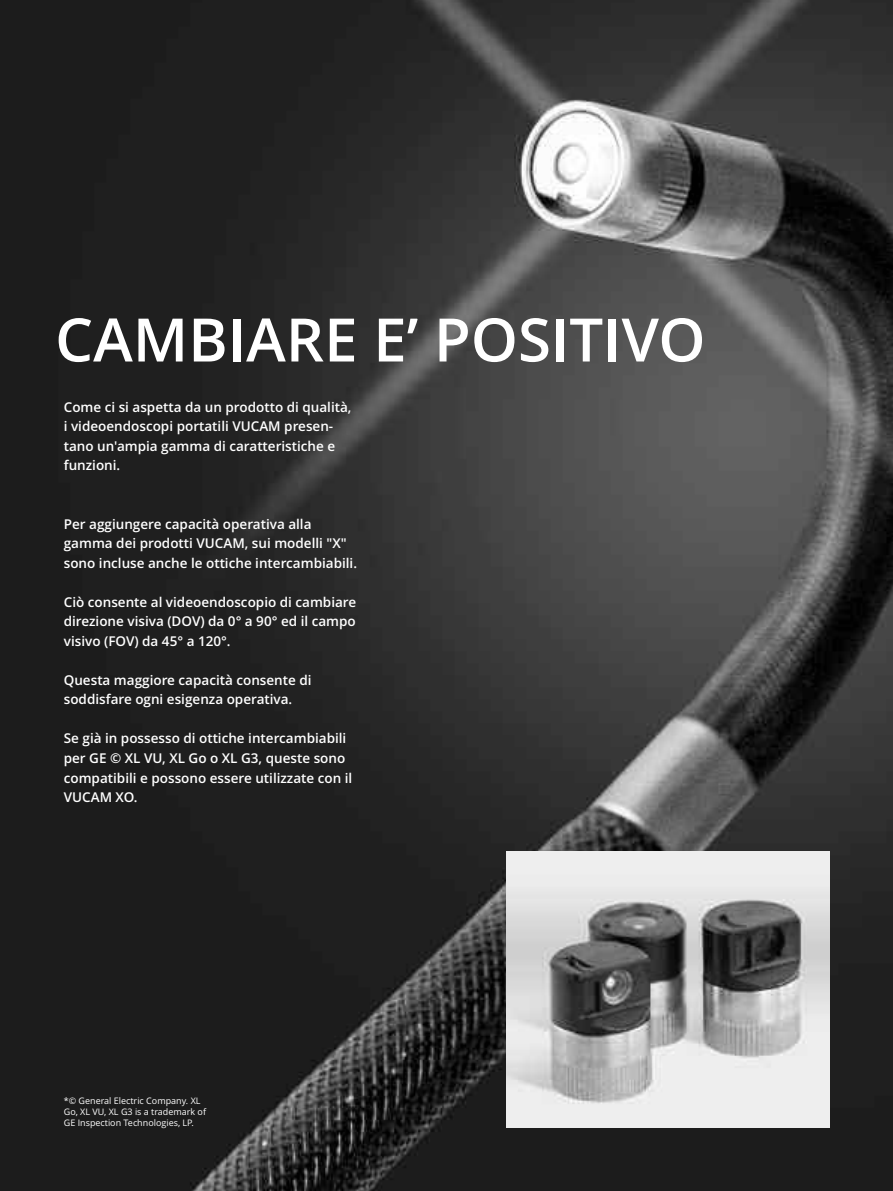
<style>
.page{position:relative;width:893px;height:1191px;background:#fff}
.page>*{position:absolute;margin:0;border:0;box-sizing:border-box;transform-origin:0 0}
.t1{font:600 60px "Open Sans";color:#fff}
.t2{font:600 13.5px/19.5px "Open Sans";color:#fff}
.t3{font:9px/10.8px "Open Sans";color:#fff}
</style>
<div class="page">
<img style="left:0;top:0;width:893px;height:1191px">
<img style="left:507px;top:851px;width:322px;height:276px">
<h1 class="t1" style="left:55px;top:306px;width:652px">CAMBIARE E’ POSITIVO</h1>
<p class="t2" style="left:64px;top:397px;width:289px">Come ci si aspetta da un prodotto di qualità, i videoendoscopi portatili VUCAM presen&shy;tano un'ampia gamma di caratteristiche e funzioni.</p>
<p class="t2" style="left:64px;top:514px;width:295px">Per aggiungere capacità operativa alla gamma dei prodotti VUCAM, sui modelli "X" sono incluse anche le ottiche intercambiabili.</p>
<p class="t2" style="left:64px;top:592px;width:294px;text-align:justify">Ciò consente al videoendoscopio di cambiare direzione visiva (DOV) da 0° a 90° ed il campo visivo (FOV) da 45° a 120°.</p>
<p class="t2" style="left:64px;top:670px;width:249px">Questa maggiore capacità consente di soddisfare ogni esigenza operativa.</p>
<p class="t2" style="left:64px;top:729px;width:290px">Se già in possesso di ottiche intercambiabili per GE © XL VU, XL Go o XL G3, queste sono compatibili e possono essere utilizzate con il VUCAM XO.</p>
<p class="t3" style="left:64px;top:1095px;width:144px">*© General Electric Company. XL<br>Go, XL VU, XL G3 is a trademark of<br>GE Inspection Technologies, LP.</p>
</div>
